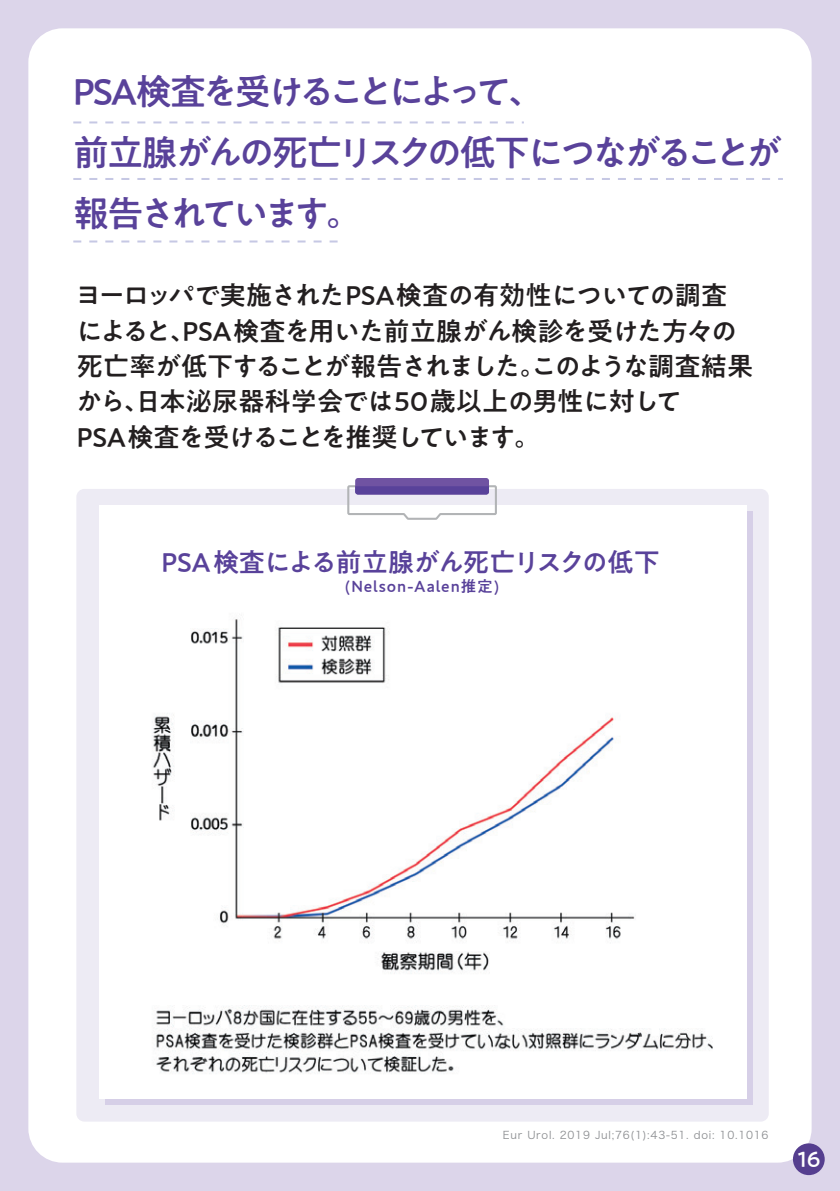
<style>
.page{position:relative;width:840px;height:1191px;background:#fff}
.page>*{position:absolute;margin:0;border:0;box-sizing:border-box;transform-origin:0 0}
.t1{font:500 36px/61px "PA1 Gothic Std N";letter-spacing:-.12em;color:#59429a}
.t2{font:500 26.2px/35.4px "PA1 Gothic Std N";letter-spacing:-.04em;color:#231f20}
.t3{font:500 26.2px "PA1 Gothic Std N";letter-spacing:-.025em;color:#59429a}
.t4{font:500 21.2px "PA1 Gothic Std N";color:#fff}
.t5{font:500 15.6px "PA1 Gothic Std N";letter-spacing:.06em;color:#59429a}
.t6{font:10.6px "Hira Kaku Pro W3";letter-spacing:.07em;color:#8d8f92}
</style>
<div class="page">
<div style="left:0;top:0;width:839px;height:1191px;background:#dcd5ea"></div>
<div style="left:28px;top:28px;width:783px;height:1134px;background:#fff;border-radius:34px"></div>
<svg style="left:76px;top:489px;width:692px;height:632px;fill:#edebf4"></svg>
<div style="left:99px;top:505px;width:646px;height:593px;background:#fff"></div>
<div style="left:355px;top:478px;width:133px;height:16px;background:#7053a2;border-radius:3px"></div>
<svg style="left:347px;top:484px;width:150px;height:36px"></svg>
<svg style="left:73px;top:121px;width:450px;height:2px"></svg>
<svg style="left:73px;top:178px;width:709px;height:2px"></svg>
<svg style="left:73px;top:240px;width:265px;height:2px"></svg>
<img style="left:152px;top:619px;width:561px;height:455px">
<div style="left:792px;top:1143px;width:32px;height:32px;background:#553e8f;border-radius:50%"></div>
<h1 class="t1" style="left:73px;top:64px;width:710px">PSA検査を受けることによって、<br>前立腺がんの死亡リスクの低下につながることが報告されています。</h1>
<p class="t2" style="left:75px;top:280px;width:679px">ヨーロッパで実施されたPSA検査の有効性についての調査によると、PSA検査を用いた前立腺がん検診を受けた方々の死亡率が低下することが報告されました。このような調査結果から、日本泌尿器科学会では50歳以上の男性に対して<br>PSA検査を受けることを推奨しています。</p>
<p class="t3" style="left:161px;top:547px;width:499px">PSA検査による前立腺がん死亡リスクの低下</p>
<p class="t5" style="left:344px;top:577px;width:156px">(Nelson-Aalen推定)</p>
<p class="t6" style="left:502px;top:1125px;width:267px">Eur Urol. 2019 Jul;76(1):43-51. doi: 10.1016</p>
<p class="t4" style="left:797px;top:1146px;width:25px">16</p>
</div>
